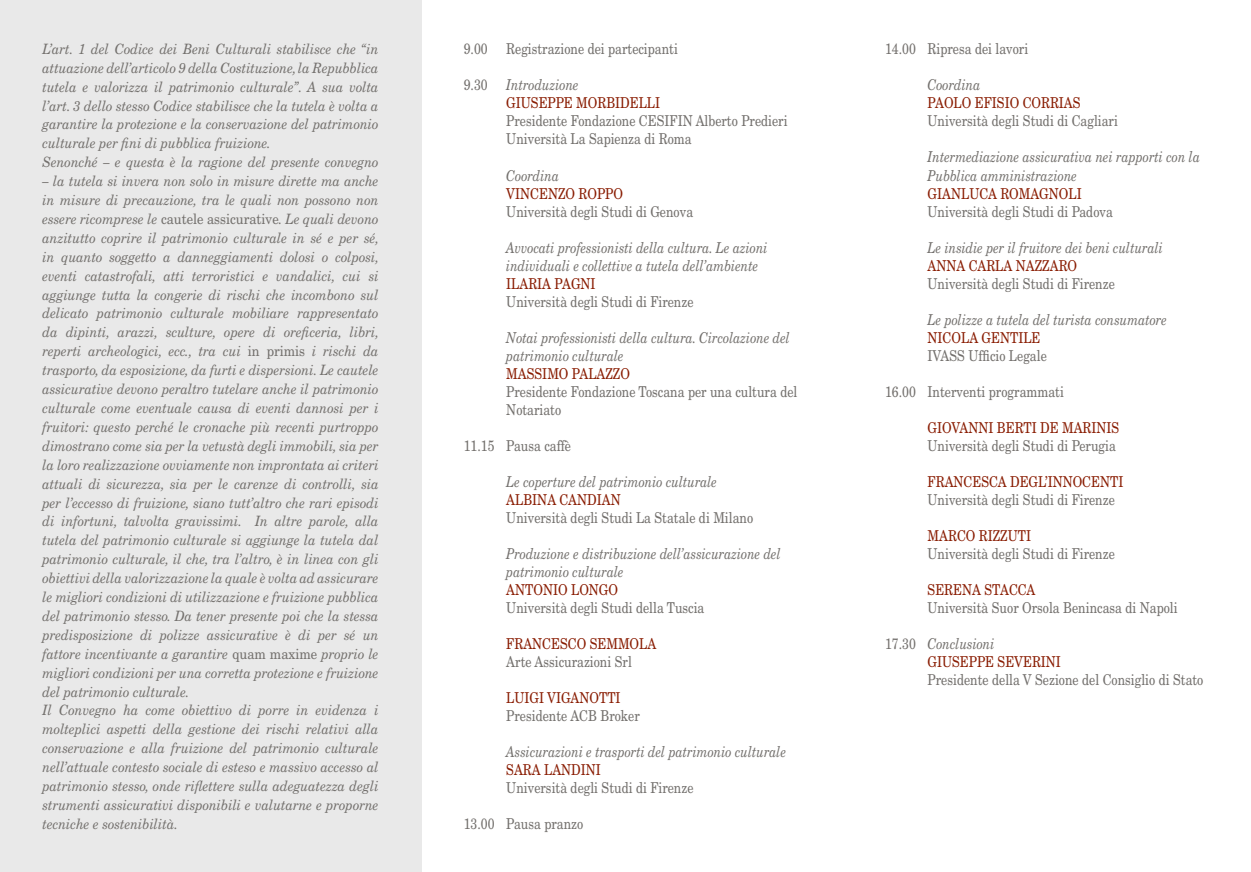
<style>
.page{position:relative;width:1251px;height:872px;background:#fff}
.page>*{position:absolute;margin:0;border:0;box-sizing:border-box;transform-origin:0 0}
.t1{font:15px/18px "New Century Schlbk";color:#73706d;scale:.82 1}
.t2{font:italic 15px/18px "New Century Schlbk";color:#73706d;scale:.82 1}
.t3{font:15px/18px "New Century Schlbk";color:#891c02;scale:.82 1}
.t4{font:italic 14.25px/18.9px "New Century Schlbk";color:#73706d;scale:.9 1}
.s1{font-style:normal}
.s2{color:#73706d}
.s3{font-style:italic;color:#73706d}
</style>
<div class="page">
<div style="left:0;top:0;width:421px;height:872px;background:#e9e9e9"></div>
<p class="t4" style="left:43px;top:39px;width:375px">L’art. 1 del Codice dei Beni Culturali stabilisce che “in attuazione dell’articolo 9 della Costituzione, la Repubblica tutela e valorizza il patrimonio culturale”. A sua volta l’art. 3 dello stesso Codice stabilisce che la tutela è volta a garantire la protezione e la conservazione del patrimonio culturale per fini di pubblica fruizione.<br>Senonché – e questa è la ragione del presente convegno</p>
<p class="t4" style="left:43px;top:172px;width:375px">– la tutela si invera non solo in misure dirette ma anche in misure di precauzione, tra le quali non possono non essere ricomprese le <span class="s1">cautele assicurative</span>. Le quali devono anzitutto coprire il patrimonio culturale in sé e per sé, in quanto soggetto a danneggiamenti dolosi o colposi, eventi catastrofali, atti terroristici e vandalici, cui si aggiunge tutta la congerie di rischi che incombono sul delicato patrimonio culturale mobiliare rappresentato da dipinti, arazzi, sculture, opere di oreficeria, libri, reperti archeologici, ecc., tra cui <span class="s1">in primis</span> i rischi da trasporto, da esposizione, da furti e dispersioni. Le cautele assicurative devono peraltro tutelare anche il patrimonio culturale come eventuale causa di eventi dannosi per i fruitori: questo perché le cronache più recenti purtroppo dimostrano come sia per la vetustà degli immobili, sia per la loro realizzazione ovviamente non improntata ai criteri attuali di sicurezza, sia per le carenze di controlli, sia per l’eccesso di fruizione, siano tutt’altro che rari episodi di infortuni, talvolta gravissimi. In altre parole, alla tutela del patrimonio culturale si aggiunge la tutela dal patrimonio culturale, il che, tra l’altro, è in linea con gli obiettivi della valorizzazione la quale è volta ad assicurare le migliori condizioni di utilizzazione e fruizione pubblica del patrimonio stesso. Da tener presente poi che la stessa predisposizione di polizze assicurative è di per sé un fattore incentivante a garantire <span class="s1">quam maxime</span> proprio le migliori condizioni per una corretta protezione e fruizione del patrimonio culturale.<br>Il Convegno ha come obiettivo di porre in evidenza i molteplici aspetti della gestione dei rischi relativi alla conservazione e alla fruizione del patrimonio culturale nell’attuale contesto sociale di esteso e massivo accesso al patrimonio stesso, onde riflettere sulla adeguatezza degli strumenti assicurativi disponibili e valutarne e proporne tecniche e sostenibilità.</p>
<p class="t1" style="left:463px;top:40px;width:263px">9.00 Registrazione dei partecipanti</p>
<p class="t3" style="left:506px;top:76px;width:189px;text-indent:-43px"><span class="s2">9.30</span> <span class="s3">Introduzione<br></span>GIUSEPPE MORBIDELLI</p>
<p class="t1" style="left:506px;top:112px;width:344px">Presidente Fondazione CESIFIN Alberto Predieri<br>Università La Sapienza di Roma</p>
<p class="t2" style="left:506px;top:166px;width:66px">Coordina</p>
<p class="t3" style="left:506px;top:184px;width:144px">VINCENZO ROPPO</p>
<p class="t1" style="left:506px;top:202px;width:229px">Università degli Studi di Genova</p>
<p class="t2" style="left:506px;top:238px;width:320px">Avvocati professionisti della cultura. Le azioni individuali e collettive a tutela dell’ambiente</p>
<p class="t3" style="left:506px;top:274px;width:110px">ILARIA PAGNI</p>
<p class="t1" style="left:506px;top:292px;width:230px">Università degli Studi di Firenze</p>
<p class="t2" style="left:506px;top:328px;width:347px">Notai professionisti della cultura. Circolazione del patrimonio culturale</p>
<p class="t3" style="left:506px;top:364px;width:152px">MASSIMO PALAZZO</p>
<p class="t1" style="left:506px;top:382px;width:356px">Presidente Fondazione Toscana per una cultura del<br>Notariato</p>
<p class="t1" style="left:463px;top:436px;width:132px">11.15 Pausa caffè</p>
<p class="t2" style="left:506px;top:472px;width:258px">Le coperture del patrimonio culturale</p>
<p class="t3" style="left:506px;top:490px;width:141px">ALBINA CANDIAN</p>
<p class="t1" style="left:506px;top:508px;width:302px">Università degli Studi La Statale di Milano</p>
<p class="t2" style="left:506px;top:544px;width:336px">Produzione e distribuzione dell’assicurazione del patrimonio culturale</p>
<p class="t3" style="left:506px;top:580px;width:138px">ANTONIO LONGO</p>
<p class="t1" style="left:506px;top:598px;width:243px">Università degli Studi della Tuscia</p>
<p class="t3" style="left:506px;top:634px;width:184px">FRANCESCO SEMMOLA</p>
<p class="t1" style="left:506px;top:652px;width:155px">Arte Assicurazioni Srl</p>
<p class="t3" style="left:506px;top:688px;width:141px">LUIGI VIGANOTTI</p>
<p class="t1" style="left:506px;top:706px;width:164px">Presidente ACB Broker</p>
<p class="t2" style="left:506px;top:742px;width:342px">Assicurazioni e trasporti del patrimonio culturale</p>
<p class="t3" style="left:506px;top:760px;width:117px">SARA LANDINI</p>
<p class="t1" style="left:506px;top:778px;width:230px">Università degli Studi di Firenze</p>
<p class="t1" style="left:463px;top:814px;width:147px">13.00 Pausa pranzo</p>
<p class="t1" style="left:884px;top:40px;width:176px">14.00 Ripresa dei lavori</p>
<p class="t2" style="left:927px;top:76px;width:66px">Coordina</p>
<p class="t3" style="left:927px;top:94px;width:188px">PAOLO EFISIO CORRIAS</p>
<p class="t1" style="left:927px;top:112px;width:233px">Università degli Studi di Cagliari</p>
<p class="t2" style="left:927px;top:148px;width:334px">Intermediazione assicurativa nei rapporti con la<br>Pubblica amministrazione</p>
<p class="t3" style="left:927px;top:184px;width:189px">GIANLUCA ROMAGNOLI</p>
<p class="t1" style="left:927px;top:202px;width:227px">Università degli Studi di Padova</p>
<p class="t2" style="left:927px;top:238px;width:288px">Le insidie per il fruitore dei beni culturali</p>
<p class="t3" style="left:927px;top:256px;width:184px">ANNA CARLA NAZZARO</p>
<p class="t1" style="left:927px;top:274px;width:230px">Università degli Studi di Firenze</p>
<p class="t2" style="left:927px;top:310px;width:293px">Le polizze a tutela del turista consumatore</p>
<p class="t3" style="left:927px;top:328px;width:139px">NICOLA GENTILE</p>
<p class="t1" style="left:927px;top:346px;width:147px">IVASS Ufficio Legale</p>
<p class="t1" style="left:884px;top:382px;width:219px">16.00 Interventi programmati</p>
<p class="t3" style="left:927px;top:418px;width:235px">GIOVANNI BERTI DE MARINIS</p>
<p class="t1" style="left:927px;top:436px;width:231px">Università degli Studi di Perugia</p>
<p class="t3" style="left:927px;top:472px;width:240px">FRANCESCA DEGL’INNOCENTI</p>
<p class="t1" style="left:927px;top:490px;width:230px">Università degli Studi di Firenze</p>
<p class="t3" style="left:927px;top:526px;width:128px">MARCO RIZZUTI</p>
<p class="t1" style="left:927px;top:544px;width:230px">Università degli Studi di Firenze</p>
<p class="t3" style="left:927px;top:580px;width:133px">SERENA STACCA</p>
<p class="t1" style="left:927px;top:598px;width:306px">Università Suor Orsola Benincasa di Napoli</p>
<p class="t3" style="left:927px;top:634px;width:164px;text-indent:-43px"><span class="s2">17.30</span> <span class="s3">Conclusioni<br></span>GIUSEPPE SEVERINI</p>
<p class="t1" style="left:927px;top:670px;width:338px">Presidente della V Sezione del Consiglio di Stato</p>
</div>
